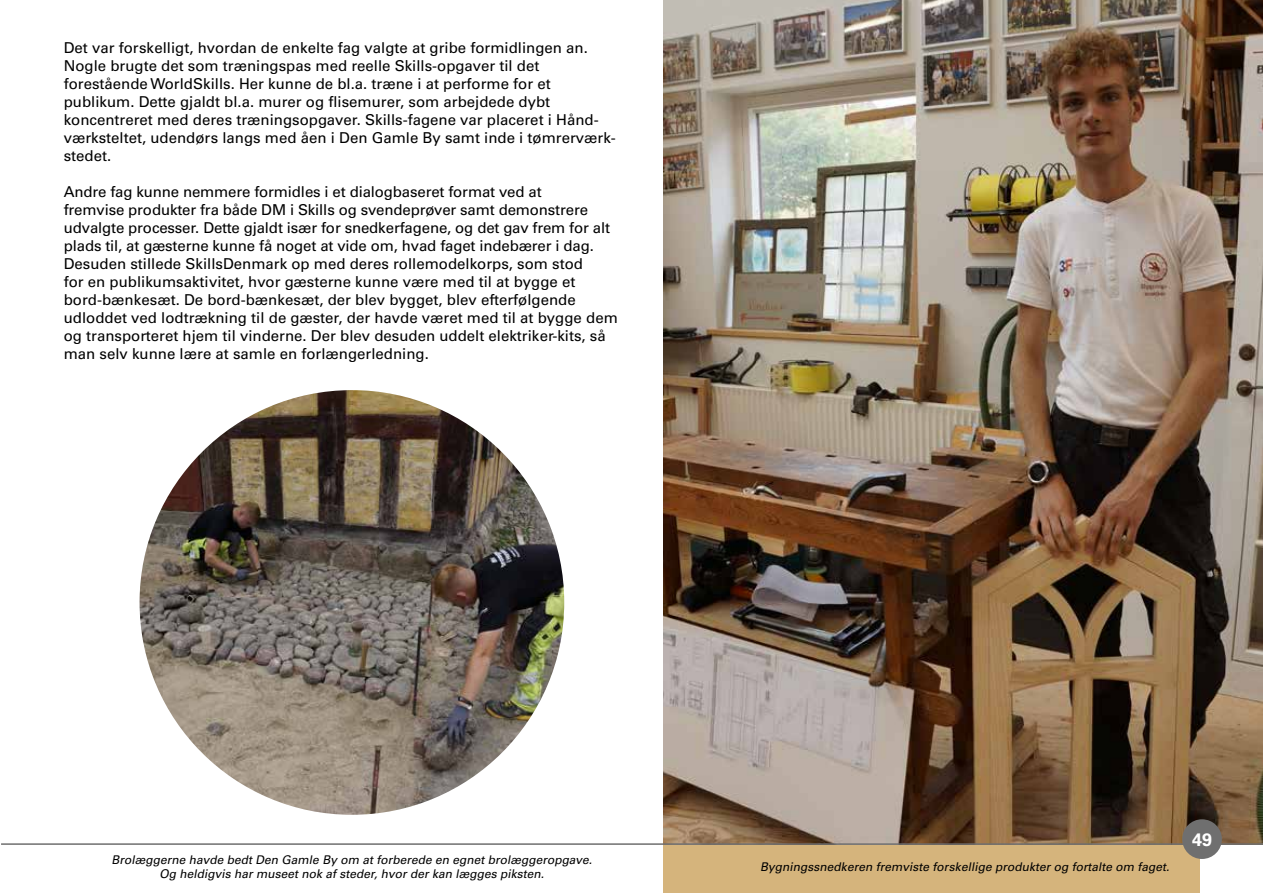
<style>
.page{position:relative;width:1263px;height:893px;background:#fff}
.page>*{position:absolute;margin:0;border:0;box-sizing:border-box;transform-origin:0 0}
.t1{font:700 18px "Univers LT Std";color:#fff}
.t2{font:15px/18px "Univers LT Std";color:#000}
.t3{font:italic 12px/14.4px "Univers LT Std";color:#000;text-align:center}
</style>
<div class="page">
<div style="left:663px;top:821px;width:537px;height:72px;background:#d5b47c"></div>
<img style="left:663px;top:0;width:600px;height:843px">
<hr style="left:1px;top:843px;width:1262px;height:2px;background:#6f6f6f">
<img style="left:140px;top:390px;width:424px;height:425px;border-radius:212px">
<div style="left:1182px;top:819px;width:40px;height:40px;background:#6f6f6f;border-radius:50%"></div>
<p class="t2" style="left:64px;top:39px;width:554px">Det var forskelligt, hvordan de enkelte fag valgte at gribe formidlingen an.<br>Nogle brugte det som træningspas med reelle Skills-opgaver til det forestående WorldSkills. Her kunne de bl.a. træne i at performe for et publikum. Dette gjaldt bl.a. murer og flisemurer, som arbejdede dybt koncentreret med deres træningsopgaver. Skills-fagene var placeret i Hånd&shy;værksteltet, udendørs langs med åen i Den Gamle By samt inde i tømrerværk&shy;stedet.</p>
<p class="t2" style="left:64px;top:183px;width:555px">Andre fag kunne nemmere formidles i et dialogbaseret format ved at<br>fremvise produkter fra både DM i Skills og svendeprøver samt demonstrere udvalgte processer. Dette gjaldt især for snedkerfagene, og det gav frem for alt plads til, at gæsterne kunne få noget at vide om, hvad faget indebærer i dag.<br>Desuden stillede SkillsDenmark op med deres rollemodelkorps, som stod<br>for en publikumsaktivitet, hvor gæsterne kunne være med til at bygge et bord-bænkesæt. De bord-bænkesæt, der blev bygget, blev efterfølgende udloddet ved lodtrækning til de gæster, der havde været med til at bygge dem og transporteret hjem til vinderne. Der blev desuden uddelt elektriker-kits, så man selv kunne lære at samle en forlængerledning.</p>
<p class="t3" style="left:112px;top:852px;width:485px">Brolæggerne havde bedt Den Gamle By om at forberede en egnet brolæggeropgave.<br>Og heldigvis har museet nok af steder, hvor der kan lægges piksten.</p>
<p class="t3" style="left:760px;top:859px;width:413px">Bygningssnedkeren fremviste forskellige produkter og fortalte om faget.</p>
<p class="t1" style="left:1192px;top:829px;width:22px">49</p>
</div>
